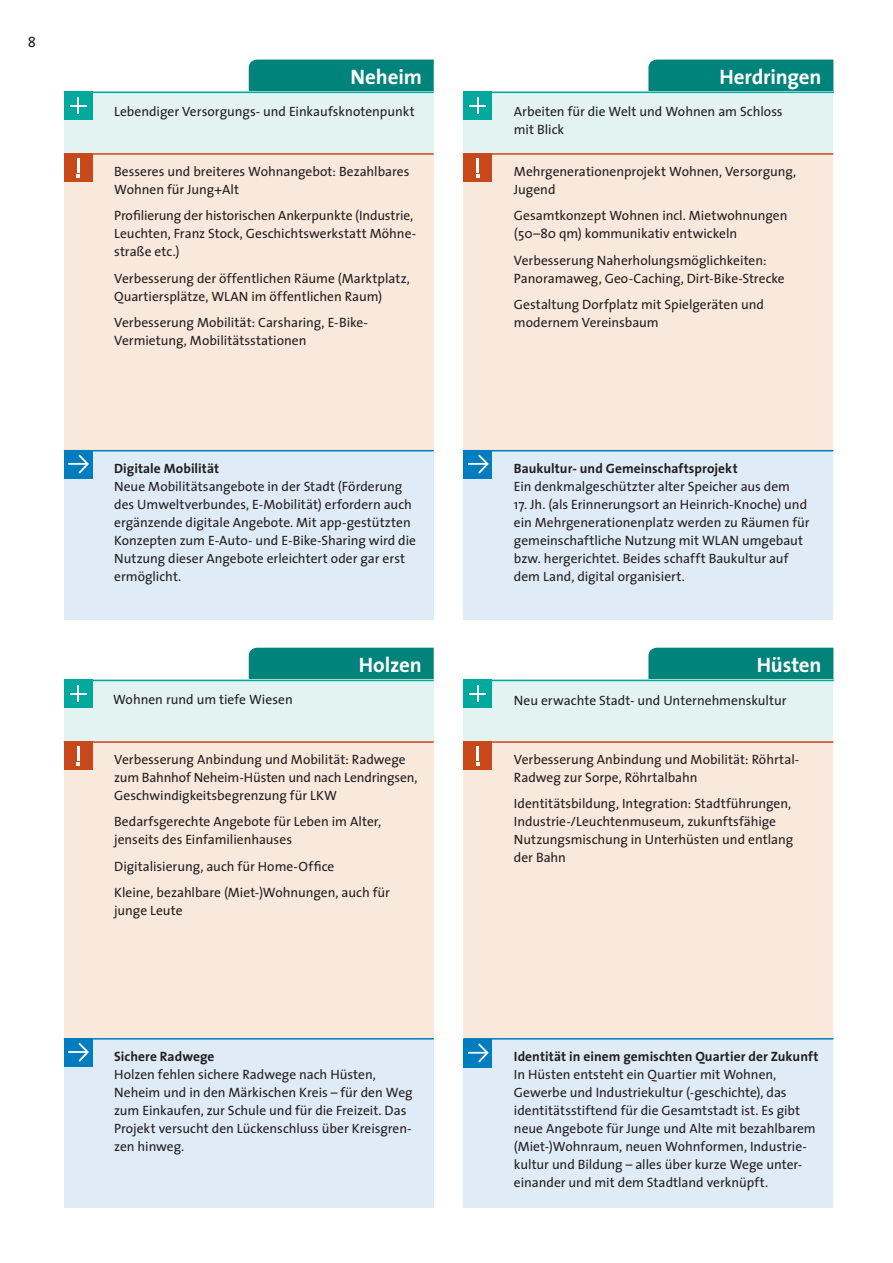
<style>
.page{position:relative;width:893px;height:1263px;background:#fff}
.page>*{position:absolute;margin:0;border:0;box-sizing:border-box;transform-origin:0 0}
.t1{font:700 21px "The Sans";letter-spacing:-.01em;color:#fff}
.t2{font:15px "The Sans Caps";color:#231f20}
.t3{font:13.5px/18px "The Sans";color:#231f20}
.t4{font:700 13.5px "The Sans";letter-spacing:.005em;color:#231f20}
</style>
<div class="page">
<div style="left:249px;top:60px;width:185px;height:32px;background:#00837b"></div>
<div style="left:648px;top:60px;width:185px;height:32px;background:#00837b"></div>
<div style="left:249px;top:648px;width:185px;height:32px;background:#00837b"></div>
<div style="left:648px;top:648px;width:185px;height:32px;background:#00837b"></div>
<div style="left:64px;top:450px;width:370px;height:170px;background:#dfebf6"></div>
<div style="left:64px;top:153px;width:370px;height:297px;background:#f9e8dc"></div>
<div style="left:64px;top:92px;width:370px;height:61px;background:#e2f3f2"></div>
<hr style="left:64px;top:92px;width:370px;height:1px;background:#00a99b">
<hr style="left:64px;top:153px;width:370px;height:2px;background:#c74919">
<hr style="left:64px;top:450px;width:370px;height:1px;background:#007dbe">
<div style="left:64px;top:1038px;width:370px;height:170px;background:#dfebf6"></div>
<div style="left:64px;top:741px;width:370px;height:297px;background:#f9e8dc"></div>
<div style="left:64px;top:680px;width:370px;height:61px;background:#e2f3f2"></div>
<hr style="left:64px;top:680px;width:370px;height:1px;background:#00a99b">
<hr style="left:64px;top:741px;width:370px;height:2px;background:#c74919">
<hr style="left:64px;top:1038px;width:370px;height:1px;background:#007dbe">
<div style="left:463px;top:450px;width:370px;height:170px;background:#dfebf6"></div>
<div style="left:463px;top:153px;width:370px;height:297px;background:#f9e8dc"></div>
<div style="left:463px;top:92px;width:370px;height:61px;background:#e2f3f2"></div>
<hr style="left:463px;top:92px;width:370px;height:1px;background:#00a99b">
<hr style="left:463px;top:153px;width:370px;height:2px;background:#c74919">
<hr style="left:463px;top:450px;width:370px;height:1px;background:#007dbe">
<div style="left:463px;top:1038px;width:370px;height:170px;background:#dfebf6"></div>
<div style="left:463px;top:741px;width:370px;height:297px;background:#f9e8dc"></div>
<div style="left:463px;top:680px;width:370px;height:61px;background:#e2f3f2"></div>
<hr style="left:463px;top:680px;width:370px;height:1px;background:#00a99b">
<hr style="left:463px;top:741px;width:370px;height:2px;background:#c74919">
<hr style="left:463px;top:1038px;width:370px;height:1px;background:#007dbe">
<div style="left:64px;top:1038px;width:28px;height:28px;background:#007dbe"></div>
<hr style="left:68px;top:1051px;width:20px;height:2px;background:#fff">
<svg style="left:76px;top:1042px;width:13px;height:20px"></svg>
<div style="left:463px;top:1039px;width:29px;height:28px;background:#007dbe"></div>
<hr style="left:468px;top:1052px;width:20px;height:2px;background:#fff">
<svg style="left:476px;top:1043px;width:13px;height:20px"></svg>
<div style="left:64px;top:450px;width:28px;height:28px;background:#007dbe"></div>
<hr style="left:68px;top:463px;width:20px;height:2px;background:#fff">
<svg style="left:76px;top:454px;width:13px;height:20px"></svg>
<div style="left:463px;top:450px;width:29px;height:28px;background:#007dbe"></div>
<hr style="left:468px;top:463px;width:20px;height:2px;background:#fff">
<svg style="left:476px;top:454px;width:13px;height:20px"></svg>
<div style="left:64px;top:741px;width:28px;height:29px;background:#c74919"></div>
<svg style="left:76px;top:746px;width:4px;height:20px"></svg>
<div style="left:464px;top:741px;width:28px;height:29px;background:#c74919"></div>
<svg style="left:476px;top:746px;width:4px;height:20px"></svg>
<div style="left:64px;top:153px;width:28px;height:29px;background:#c74919"></div>
<svg style="left:76px;top:158px;width:4px;height:20px"></svg>
<div style="left:463px;top:153px;width:29px;height:29px;background:#c74919"></div>
<svg style="left:476px;top:174px;width:3px;height:4px"></svg>
<hr style="left:476px;top:158px;width:3px;height:14px;background:#fff">
<div style="left:463px;top:680px;width:29px;height:28px;background:#00a99b"></div>
<svg style="left:469px;top:685px;width:17px;height:17px"></svg>
<div style="left:64px;top:680px;width:28px;height:28px;background:#00a99b"></div>
<svg style="left:70px;top:685px;width:17px;height:17px"></svg>
<div style="left:64px;top:92px;width:28px;height:28px;background:#00a99b"></div>
<svg style="left:70px;top:97px;width:17px;height:17px"></svg>
<div style="left:463px;top:92px;width:29px;height:28px;background:#00a99b"></div>
<svg style="left:469px;top:97px;width:17px;height:17px"></svg>
<p class="t2" style="left:28px;top:29px;width:10px">8</p>
<h1 class="t1" style="left:351px;top:59px;width:73px">Neheim</h1>
<h1 class="t1" style="left:719px;top:59px;width:104px">Herdringen</h1>
<p class="t3" style="left:114px;top:102px;width:302px">Lebendiger Versorgungs- und Einkaufsknotenpunkt</p>
<p class="t3" style="left:114px;top:162px;width:297px">Besseres und breiteres Wohnangebot: Bezahlbares<br>Wohnen für Jung+Alt</p>
<p class="t3" style="left:114px;top:206px;width:302px">Profilierung der historischen Ankerpunkte (Industrie,<br>Leuchten, Franz Stock, Geschichtswerkstatt Möhne&shy;straße etc.)</p>
<p class="t3" style="left:114px;top:269px;width:297px">Verbesserung der öffentlichen Räume (Marktplatz,<br>Quartiersplätze, WLAN im öffentlichen Raum)</p>
<p class="t3" style="left:114px;top:313px;width:255px">Verbesserung Mobilität: Carsharing, E-Bike-<br>Vermietung, Mobilitätsstationen</p>
<p class="t4" style="left:114px;top:457px;width:107px">Digitale Mobilität</p>
<p class="t3" style="left:114px;top:476px;width:303px">Neue Mobilitätsangebote in der Stadt (Förderung des Umweltverbundes, E-Mobilität) erfordern auch ergänzende digitale Angebote. Mit app-gestützten Konzepten zum E-Auto- und E-Bike-Sharing wird die Nutzung dieser Angebote erleichtert oder gar erst ermöglicht.</p>
<p class="t3" style="left:514px;top:102px;width:270px">Arbeiten für die Welt und Wohnen am Schloss mit Blick</p>
<p class="t3" style="left:514px;top:162px;width:284px">Mehrgenerationenprojekt Wohnen, Versorgung,<br>Jugend</p>
<p class="t3" style="left:514px;top:206px;width:275px">Gesamtkonzept Wohnen incl. Mietwohnungen (50–80 qm) kommunikativ entwickeln</p>
<p class="t3" style="left:514px;top:251px;width:272px">Verbesserung Naherholungsmöglichkeiten:<br>Panoramaweg, Geo-Caching, Dirt-Bike-Strecke</p>
<p class="t3" style="left:514px;top:295px;width:252px">Gestaltung Dorfplatz mit Spielgeräten und modernem Vereinsbaum</p>
<p class="t4" style="left:514px;top:457px;width:225px">Baukultur- und Gemeinschaftsprojekt</p>
<p class="t3" style="left:514px;top:477px;width:278px">Ein denkmalgeschützter alter Speicher aus dem</p>
<p class="t3" style="left:514px;top:494px;width:297px">17. Jh. (als Erinnerungsort an Heinrich-Knoche) und ein Mehrgenerationenplatz werden zu Räumen für gemeinschaftliche Nutzung mit WLAN umgebaut bzw. hergerichtet. Beides schafft Baukultur auf dem Land, digital organisiert.</p>
<p class="t3" style="left:113px;top:690px;width:181px">Wohnen rund um tiefe Wiesen</p>
<h1 class="t1" style="left:359px;top:647px;width:65px">Holzen</h1>
<h1 class="t1" style="left:757px;top:647px;width:66px">Hüsten</h1>
<p class="t3" style="left:514px;top:691px;width:274px">Neu erwachte Stadt- und Unternehmenskultur</p>
<p class="t3" style="left:114px;top:750px;width:305px">Verbesserung Anbindung und Mobilität: Radwege zum Bahnhof Neheim-Hüsten und nach Lendringsen,<br>Geschwindigkeitsbegrenzung für LKW</p>
<p class="t3" style="left:114px;top:812px;width:268px">Bedarfsgerechte Angebote für Leben im Alter, jenseits des Einfamilienhauses</p>
<p class="t3" style="left:114px;top:853px;width:277px;line-height:26.5px">Digitalisierung, auch für Home-Office<br>Kleine, bezahlbare (Miet-)Wohnungen, auch für</p>
<p class="t3" style="left:114px;top:901px;width:70px">junge Leute</p>
<p class="t4" style="left:114px;top:1045px;width:102px">Sichere Radwege</p>
<p class="t3" style="left:114px;top:1065px;width:300px">Holzen fehlen sichere Radwege nach Hüsten, Neheim und in den Märkischen Kreis – für den Weg zum Einkaufen, zur Schule und für die Freizeit. Das Projekt versucht den Lückenschluss über Kreisgren&shy;zen hinweg.</p>
<p class="t3" style="left:514px;top:750px;width:287px">Verbesserung Anbindung und Mobilität: Röhrtal-<br>Radweg zur Sorpe, Röhrtalbahn</p>
<p class="t3" style="left:514px;top:794px;width:281px">Identitätsbildung, Integration: Stadtführungen, Industrie-/Leuchtenmuseum, zukunftsfähige Nutzungsmischung in Unterhüsten und entlang der Bahn</p>
<p class="t4" style="left:514px;top:1045px;width:306px">Identität in einem gemischten Quartier der Zukunft</p>
<p class="t3" style="left:514px;top:1065px;width:303px">In Hüsten entsteht ein Quartier mit Wohnen, Gewerbe und Industriekultur (-geschichte), das identitätsstiftend für die Gesamtstadt ist. Es gibt neue Angebote für Junge und Alte mit bezahlbarem (Miet-)Wohnraum, neuen Wohnformen, Industrie&shy;kultur und Bildung – alles über kurze Wege unter&shy;einander und mit dem Stadtland verknüpft.</p>
</div>
